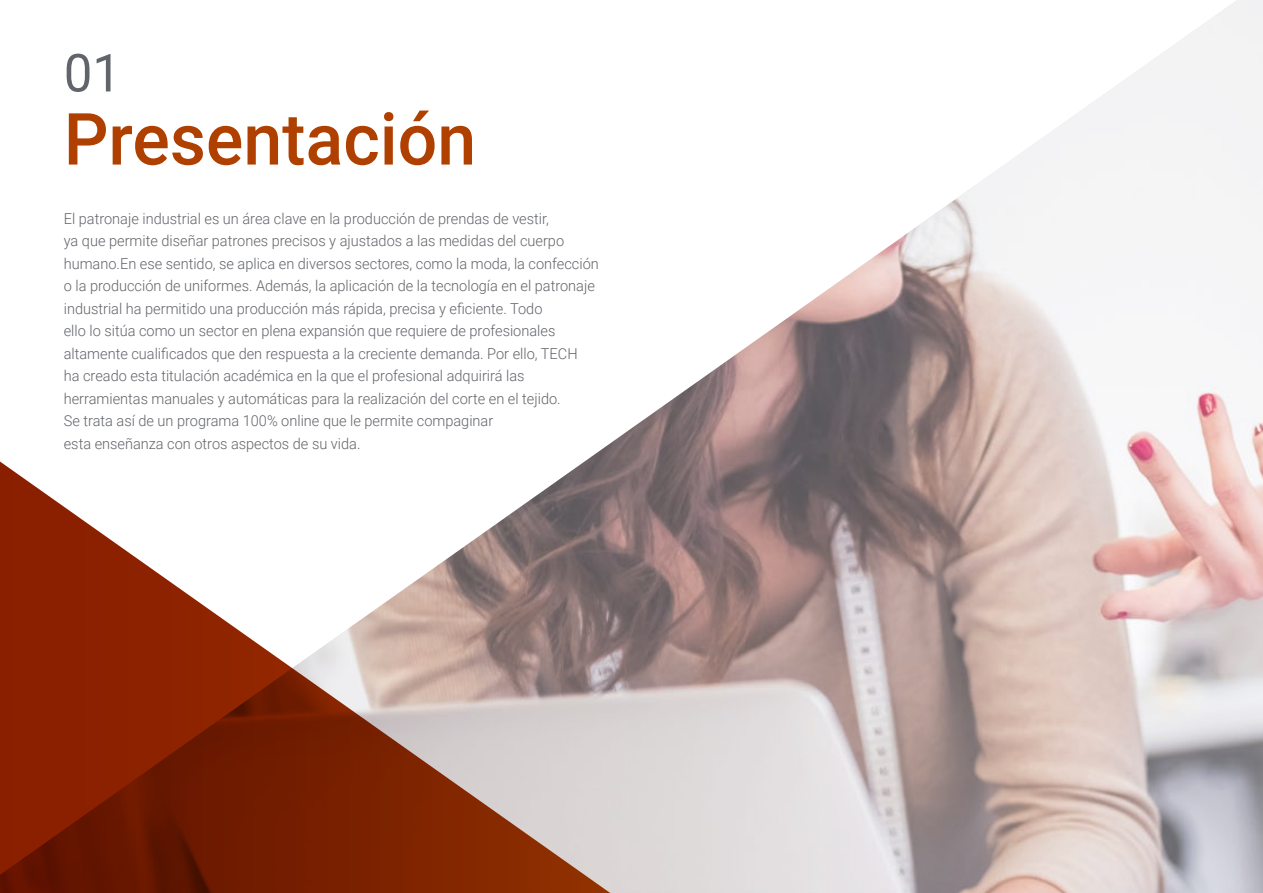
<style>
.page{position:relative;width:1263px;height:893px;background:#fff}
.page>*{position:absolute;margin:0;border:0;box-sizing:border-box;transform-origin:0 0}
.t1{font:500 72px "Roboto";color:#af4000}
.t2{font:52.5px "Roboto";color:#61646a}
.t3{font:300 15px/22.5px "Roboto";color:#61646a}
</style>
<div class="page">
<img style="left:606px;top:0;width:657px;height:893px">
<svg style="left:0;top:446px;width:640px;height:447px"></svg>
<h2 class="t2" style="left:64px;top:36px;width:59px">01</h2>
<h1 class="t1" style="left:64px;top:89px;width:414px">Presentación</h1>
<p class="t3" style="left:64px;top:207px;width:536px">El patronaje industrial es un área clave en la producción de prendas de vestir,<br>ya que permite diseñar patrones precisos y ajustados a las medidas del cuerpo humano.En ese sentido, se aplica en diversos sectores, como la moda, la confección o la producción de uniformes. Además, la aplicación de la tecnología en el patronaje industrial ha permitido una producción más rápida, precisa y eficiente. Todo<br>ello lo sitúa como un sector en plena expansión que requiere de profesionales altamente cualificados que den respuesta a la creciente demanda. Por ello, TECH<br>ha creado esta titulación académica en la que el profesional adquirirá las herramientas manuales y automáticas para la realización del corte en el tejido.<br>Se trata así de un programa 100% online que le permite compaginar<br>esta enseñanza con otros aspectos de su vida.</p>
</div>
